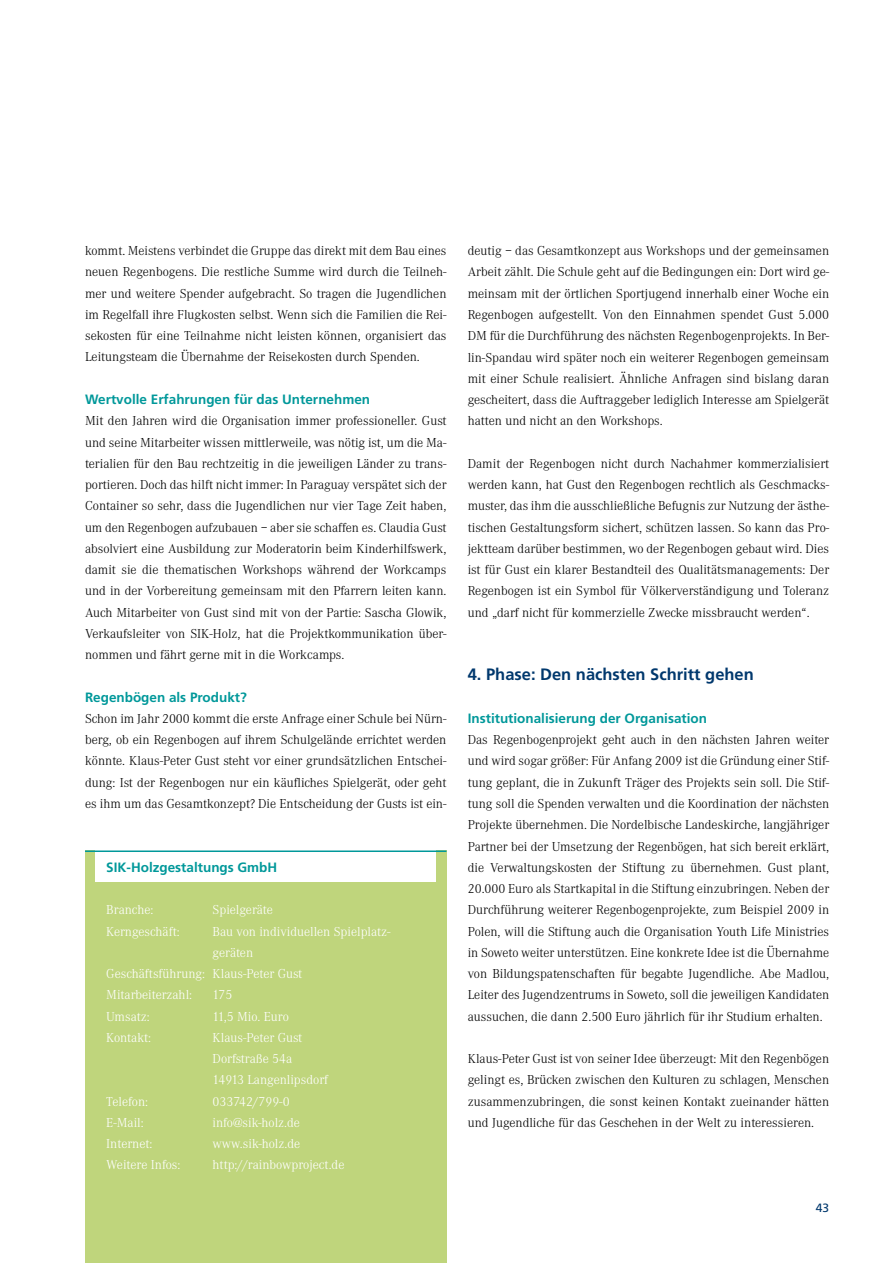
<style>
.page{position:relative;width:893px;height:1263px;background:#fff}
.page>*{position:absolute;margin:0;border:0;box-sizing:border-box;transform-origin:0 0}
.t1{font:700 16.5px "Frutiger";color:#00386d}
.t2{font:300 13.5px/21.3px "Corporate A";color:#000;text-align:justify}
.t3{font:300 13.5px/21.3px "Corporate A";color:#fff}
.t4{font:700 13.5px "Frutiger";color:#00989a}
.t5{font:12px "Frutiger";color:#00386d}
</style>
<div class="page">
<div style="left:85px;top:850px;width:361px;height:413px;background:#bfd57c"></div>
<div style="left:96px;top:850px;width:340px;height:32px;background:#fff"></div>
<hr style="left:85px;top:850px;width:361px;height:2px;background:#00989a">
<p class="t2" style="left:85px;top:240px;width:363px">kommt. Meistens verbindet die Gruppe das direkt mit dem Bau eines neuen Regenbogens. Die restliche Summe wird durch die Teilneh&shy;mer und weitere Spender aufgebracht. So tragen die Jugendlichen im Regelfall ihre Flugkosten selbst. Wenn sich die Familien die Rei&shy;sekosten für eine Teilnahme nicht leisten können, organisiert das Leitungsteam die Übernahme der Reisekosten durch Spenden.</p>
<p class="t4" style="left:85px;top:391px;width:287px">Wertvolle Erfahrungen für das Unternehmen</p>
<p class="t2" style="left:85px;top:410px;width:363px">Mit den Jahren wird die Organisation immer professioneller. Gust und seine Mitarbeiter wissen mittlerweile, was nötig ist, um die Ma&shy;terialien für den Bau rechtzeitig in die jeweiligen Länder zu trans&shy;portieren. Doch das hilft nicht immer: In Paraguay verspätet sich der Container so sehr, dass die Jugendlichen nur vier Tage Zeit haben, um den Regenbogen aufzubauen – aber sie schaffen es. Claudia Gust absolviert eine Ausbildung zur Moderatorin beim Kinderhilfswerk, damit sie die thematischen Workshops während der Workcamps und in der Vorbereitung gemeinsam mit den Pfarrern leiten kann.<br>Auch Mitarbeiter von Gust sind mit von der Partie: Sascha Glowik, Verkaufsleiter von SIK-Holz, hat die Projektkommunikation über&shy;nommen und fährt gerne mit in die Workcamps.</p>
<p class="t4" style="left:85px;top:689px;width:163px">Regenbögen als Produkt?</p>
<p class="t2" style="left:85px;top:708px;width:363px">Schon im Jahr 2000 kommt die erste Anfrage einer Schule bei Nürn&shy;berg, ob ein Regenbogen auf ihrem Schulgelände errichtet werden könnte. Klaus-Peter Gust steht vor einer grundsätzlichen Entschei&shy;dung: Ist der Regenbogen nur ein käufliches Spielgerät, oder geht es ihm um das Gesamtkonzept? Die Entscheidung der Gusts ist ein-</p>
<p class="t4" style="left:106px;top:859px;width:173px">SIK-Holzgestaltungs GmbH</p>
<p class="t3" style="left:106px;top:899px;width:49px">Branche:</p>
<p class="t3" style="left:213px;top:899px;width:62px">Spielgeräte</p>
<p class="t3" style="left:106px;top:921px;width:75px">Kerngeschäft:</p>
<p class="t3" style="left:213px;top:921px;width:179px">Bau von individuellen Spielplatz-</p>
<p class="t3" style="left:213px;top:942px;width:42px">geräten</p>
<p class="t3" style="left:106px;top:963px;width:198px">Geschäftsführung: Klaus-Peter Gust</p>
<p class="t3" style="left:106px;top:984px;width:87px">Mitarbeiterzahl:</p>
<p class="t3" style="left:213px;top:984px;width:21px">175</p>
<p class="t3" style="left:106px;top:1006px;width:45px">Umsatz:</p>
<p class="t3" style="left:213px;top:1006px;width:78px">11,5 Mio. Euro</p>
<p class="t3" style="left:106px;top:1027px;width:46px">Kontakt:</p>
<p class="t3" style="left:213px;top:1027px;width:117px">Klaus-Peter Gust<br>Dorfstraße 54a<br>14913 Langenlipsdorf</p>
<p class="t3" style="left:106px;top:1091px;width:43px">Telefon:</p>
<p class="t3" style="left:213px;top:1091px;width:79px">033742/799-0</p>
<p class="t3" style="left:106px;top:1112px;width:39px">E-Mail:</p>
<p class="t3" style="left:213px;top:1112px;width:89px">info@sik-holz.de</p>
<p class="t3" style="left:106px;top:1133px;width:48px">Internet:</p>
<p class="t3" style="left:213px;top:1133px;width:89px">www.sik-holz.de</p>
<p class="t3" style="left:106px;top:1155px;width:76px">Weitere Infos:</p>
<p class="t3" style="left:213px;top:1155px;width:133px">http://rainbowproject.de</p>
<p class="t2" style="left:468px;top:240px;width:363px">deutig – das Gesamtkonzept aus Workshops und der gemeinsamen Arbeit zählt. Die Schule geht auf die Bedingungen ein: Dort wird ge&shy;meinsam mit der örtlichen Sportjugend innerhalb einer Woche ein Regenbogen aufgestellt. Von den Einnahmen spendet Gust 5.000<br>DM für die Durchführung des nächsten Regenbogenprojekts. In Ber&shy;lin-Spandau wird später noch ein weiterer Regenbogen gemeinsam mit einer Schule realisiert. Ähnliche Anfragen sind bislang daran gescheitert, dass die Auftraggeber lediglich Interesse am Spielgerät hatten und nicht an den Workshops.</p>
<p class="t2" style="left:468px;top:453px;width:363px">Damit der Regenbogen nicht durch Nachahmer kommerzialisiert werden kann, hat Gust den Regenbogen rechtlich als Geschmacks&shy;muster, das ihm die ausschließliche Befugnis zur Nutzung der ästhe&shy;tischen Gestaltungsform sichert, schützen lassen. So kann das Pro&shy;jektteam darüber bestimmen, wo der Regenbogen gebaut wird. Dies ist für Gust ein klarer Bestandteil des Qualitätsmanagements: Der Regenbogen ist ein Symbol für Völkerverständigung und Toleranz und „darf nicht für kommerzielle Zwecke missbraucht werden“.</p>
<p class="t1" style="left:468px;top:665px;width:288px">4. Phase: Den nächsten Schritt gehen</p>
<p class="t4" style="left:468px;top:710px;width:241px">Institutionalisierung der Organisation</p>
<p class="t2" style="left:468px;top:729px;width:363px">Das Regenbogenprojekt geht auch in den nächsten Jahren weiter und wird sogar größer: Für Anfang 2009 ist die Gründung einer Stif&shy;tung geplant, die in Zukunft Träger des Projekts sein soll. Die Stif&shy;tung soll die Spenden verwalten und die Koordination der nächsten Projekte übernehmen. Die Nordelbische Landeskirche, langjähriger Partner bei der Umsetzung der Regenbögen, hat sich bereit erklärt, die Verwaltungskosten der Stiftung zu übernehmen. Gust plant, 20.000 Euro als Startkapital in die Stiftung einzubringen. Neben der Durchführung weiterer Regenbogenprojekte, zum Beispiel 2009 in Polen, will die Stiftung auch die Organisation Youth Life Ministries in Soweto weiter unterstützen. Eine konkrete Idee ist die Übernahme von Bildungspatenschaften für begabte Jugendliche. Abe Madlou, Leiter des Jugendzentrums in Soweto, soll die jeweiligen Kandidaten aussuchen, die dann 2.500 Euro jährlich für ihr Studium erhalten.</p>
<p class="t2" style="left:468px;top:1048px;width:363px">Klaus-Peter Gust ist von seiner Idee überzeugt: Mit den Regenbögen gelingt es, Brücken zwischen den Kulturen zu schlagen, Menschen zusammenzubringen, die sonst keinen Kontakt zueinander hätten und Jugendliche für das Geschehen in der Welt zu interessieren.</p>
<p class="t5" style="left:816px;top:1201px;width:15px">43</p>
</div>
